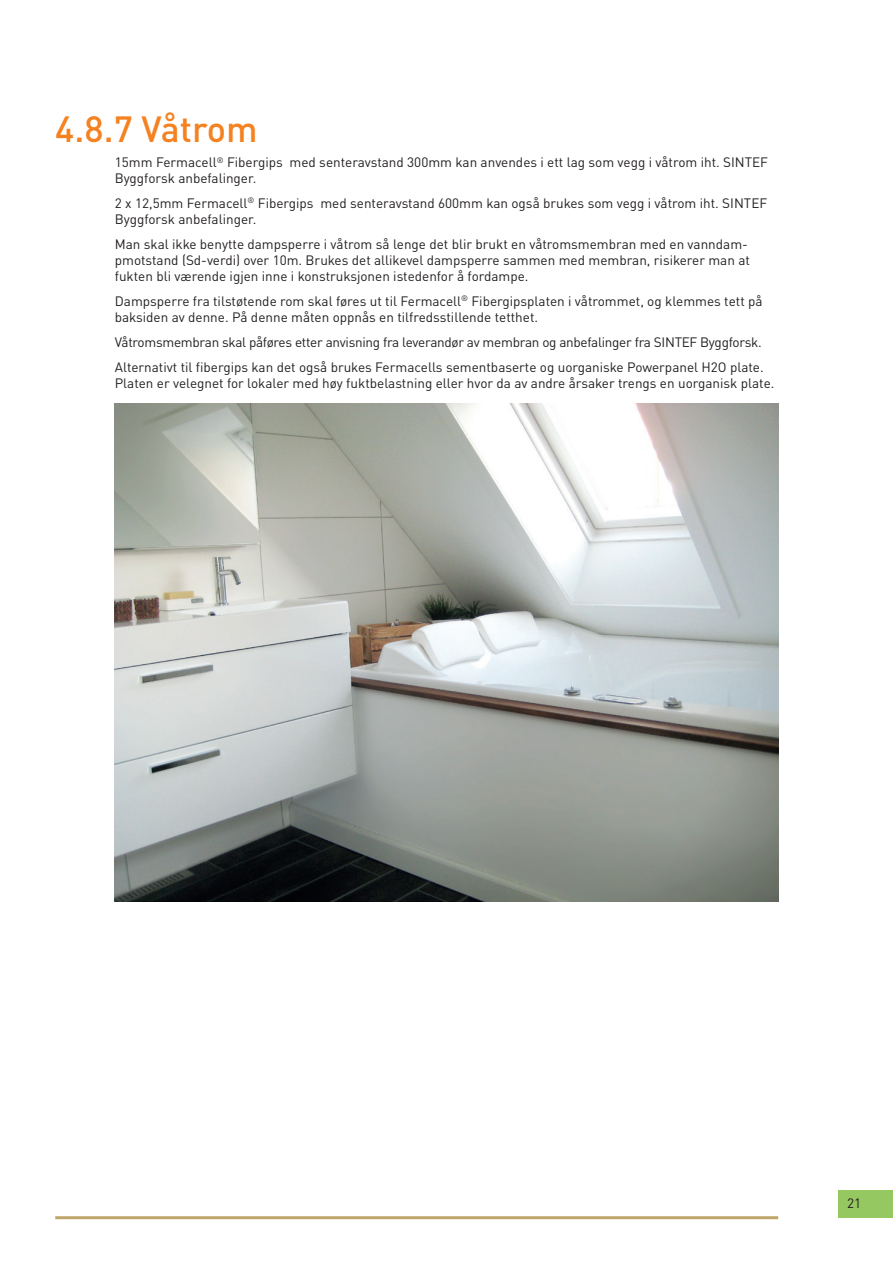
<style>
.page{position:relative;width:893px;height:1263px;background:#fff}
.page>*{position:absolute;margin:0;border:0;box-sizing:border-box;transform-origin:0 0}
.t1{font:500 36px "DINOT";color:#f58220}
.t2{font:13.5px/16.2px "DINOT";color:#231f20}
.t3{font:13.5px/24.8px "DINOT";letter-spacing:-.02em;color:#231f20}
</style>
<div class="page">
<hr style="left:55px;top:1216px;width:723px;height:3px;background:#bea66a">
<div style="left:838px;top:1191px;width:55px;height:27px;background:#95c861"></div>
<img style="left:115px;top:404px;width:663px;height:497px">
<h1 class="t1" style="left:55px;top:106px;width:204px">4.8.7 Våtrom</h1>
<p class="t2" style="left:115px;top:154px;width:655px">15mm Fermacell<sup>®</sup> Fibergips med senteravstand 300mm kan anvendes i ett lag som vegg i våtrom iht. SINTEF<br>Byggforsk anbefalinger.</p>
<p class="t2" style="left:115px;top:195px;width:654px">2 x 12,5mm Fermacell<sup>®</sup> Fibergips med senteravstand 600mm kan også brukes som vegg i våtrom iht. SINTEF<br>Byggforsk anbefalinger.</p>
<p class="t2" style="left:115px;top:236px;width:637px">Man skal ikke benytte dampsperre i våtrom så lenge det blir brukt en våtromsmembran med en vanndam&shy;pmotstand (Sd-verdi) over 10m. Brukes det allikevel dampsperre sammen med membran, risikerer man at fukten bli værende igjen inne i konstruksjonen istedenfor å fordampe.</p>
<p class="t2" style="left:115px;top:293px;width:649px">Dampsperre fra tilstøtende rom skal føres ut til Fermacell<sup>®</sup> Fibergipsplaten i våtrommet, og klemmes tett på baksiden av denne. På denne måten oppnås en tilfredsstillende tetthet.</p>
<p class="t3" style="left:115px;top:329px;width:650px">Våtromsmembran skal påføres etter anvisning fra leverandør av membran og anbefalinger fra SINTEF Byggforsk.<br>Alternativt til fibergips kan det også brukes Fermacells sementbaserte og uorganiske Powerpanel H2O plate.</p>
<p class="t2" style="left:115px;top:375px;width:661px">Platen er velegnet for lokaler med høy fuktbelastning eller hvor da av andre årsaker trengs en uorganisk plate.</p>
<p class="t2" style="left:847px;top:1195px;width:16px">21</p>
</div>
